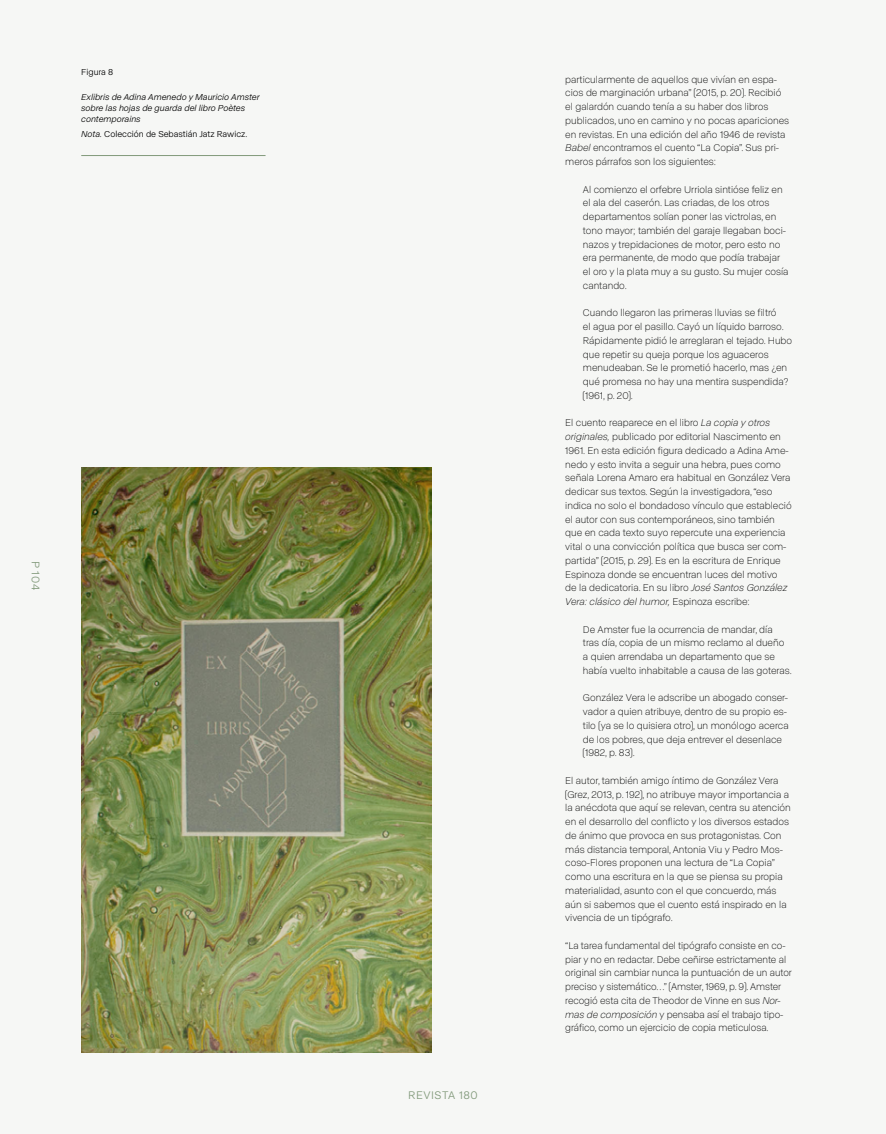
<style>
.page{position:relative;width:886px;height:1134px;background:#f6f7f5}
.page>*{position:absolute;margin:0;border:0;box-sizing:border-box;transform-origin:0 0}
.t1{font:11.25px "ABC Normal";letter-spacing:.05em;color:#81997a}
.t2{font:300 10px/13.8px "ABC Normal";color:#000}
.t3{font:italic 8.75px/11.2px "ABC Normal";color:#000}
.t4{font:8.75px "ABC Normal";color:#000}
.s1{font-style:italic}
</style>
<div class="page">
<img style="left:81px;top:467px;width:350px;height:585px">
<hr style="left:81px;top:155px;width:185px;height:1px;background:#81997a">
<p class="t4" style="left:81px;top:66px;width:34px">Figura 8</p>
<p class="t3" style="left:81px;top:90px;width:180px">Exlibris de Adina Amenedo y Mauricio Amster sobre las hojas de guarda del libro Poètes contemporains</p>
<p class="t4" style="left:81px;top:128px;width:168px"><span class="s1">Nota.</span> Colección de Sebastián Jatz Rawicz.</p>
<p class="t1" style="left:43px;top:561px;width:31px;rotate:90deg">P 104</p>
<p class="t1" style="left:408px;top:1088px;width:71px">REVISTA 180</p>
<p class="t2" style="left:565px;top:72px;width:225px">particularmente de aquellos que vivían en espa&shy;cios de marginación urbana” (2015, p. 20). Recibió el galardón cuando tenía a su haber dos libros publicados, uno en camino y no pocas apariciones en revistas. En una edición del año 1946 de revista <span class="s1">Babel</span> encontramos el cuento “La Copia”. Sus pri&shy;meros párrafos son los siguientes:</p>
<p class="t2" style="left:583px;top:182px;width:207px">Al comienzo el orfebre Urriola sintióse feliz en el ala del caserón. Las criadas, de los otros departamentos solían poner las victrolas, en tono mayor; también del garaje llegaban boci&shy;nazos y trepidaciones de motor, pero esto no era permanente, de modo que podía trabajar el oro y la plata muy a su gusto. Su mujer cosía cantando.</p>
<p class="t2" style="left:583px;top:305px;width:211px">Cuando llegaron las primeras lluvias se filtró<br>el agua por el pasillo. Cayó un líquido barroso.<br>Rápidamente pidió le arreglaran el tejado. Hubo que repetir su queja porque los aguaceros menudeaban. Se le prometió hacerlo, mas ¿en qué promesa no hay una mentira suspendida? (1961, p. 20).</p>
<p class="t2" style="left:565px;top:415px;width:228px">El cuento reaparece en el libro <span class="s1">La copia y otros originales,</span> publicado por editorial Nascimento en 1961. En esta edición figura dedicado a Adina Ame&shy;nedo y esto invita a seguir una hebra, pues como señala Lorena Amaro era habitual en González Vera dedicar sus textos. Según la investigadora, “eso indica no solo el bondadoso vínculo que estableció el autor con sus contemporáneos, sino también que en cada texto suyo repercute una experiencia vital o una convicción política que busca ser com&shy;partida” (2015, p. 29). Es en la escritura de Enrique Espinoza donde se encuentran luces del motivo<br>de la dedicatoria. En su libro <span class="s1">José Santos González Vera: clásico del humor,</span> Espinoza escribe:</p>
<p class="t2" style="left:583px;top:622px;width:210px">De Amster fue la ocurrencia de mandar, día<br>tras día, copia de un mismo reclamo al dueño a quien arrendaba un departamento que se había vuelto inhabitable a causa de las goteras.</p>
<p class="t2" style="left:583px;top:690px;width:207px">González Vera le adscribe un abogado conser&shy;vador a quien atribuye, dentro de su propio es&shy;tilo (ya se lo quisiera otro), un monólogo acerca de los pobres, que deja entrever el desenlace (1982, p. 83).</p>
<p class="t2" style="left:565px;top:773px;width:227px">El autor, también amigo íntimo de González Vera (Grez, 2013, p. 192), no atribuye mayor importancia a la anécdota que aquí se relevan, centra su atención en el desarrollo del conflicto y los diversos estados de ánimo que provoca en sus protagonistas. Con más distancia temporal, Antonia Viu y Pedro Mos&shy;coso-Flores proponen una lectura de “La Copia” como una escritura en la que se piensa su propia materialidad, asunto con el que concuerdo, más aún si sabemos que el cuento está inspirado en la vivencia de un tipógrafo.</p>
<p class="t2" style="left:565px;top:938px;width:228px">“La tarea fundamental del tipógrafo consiste en co&shy;piar y no en redactar. Debe ceñirse estrictamente al original sin cambiar nunca la puntuación de un autor preciso y sistemático…” (Amster, 1969, p. 9). Amster recogió esta cita de Theodor de Vinne en sus <span class="s1">Nor&shy;mas de composición</span> y pensaba así el trabajo tipo&shy;gráfico, como un ejercicio de copia meticulosa.</p>
</div>
